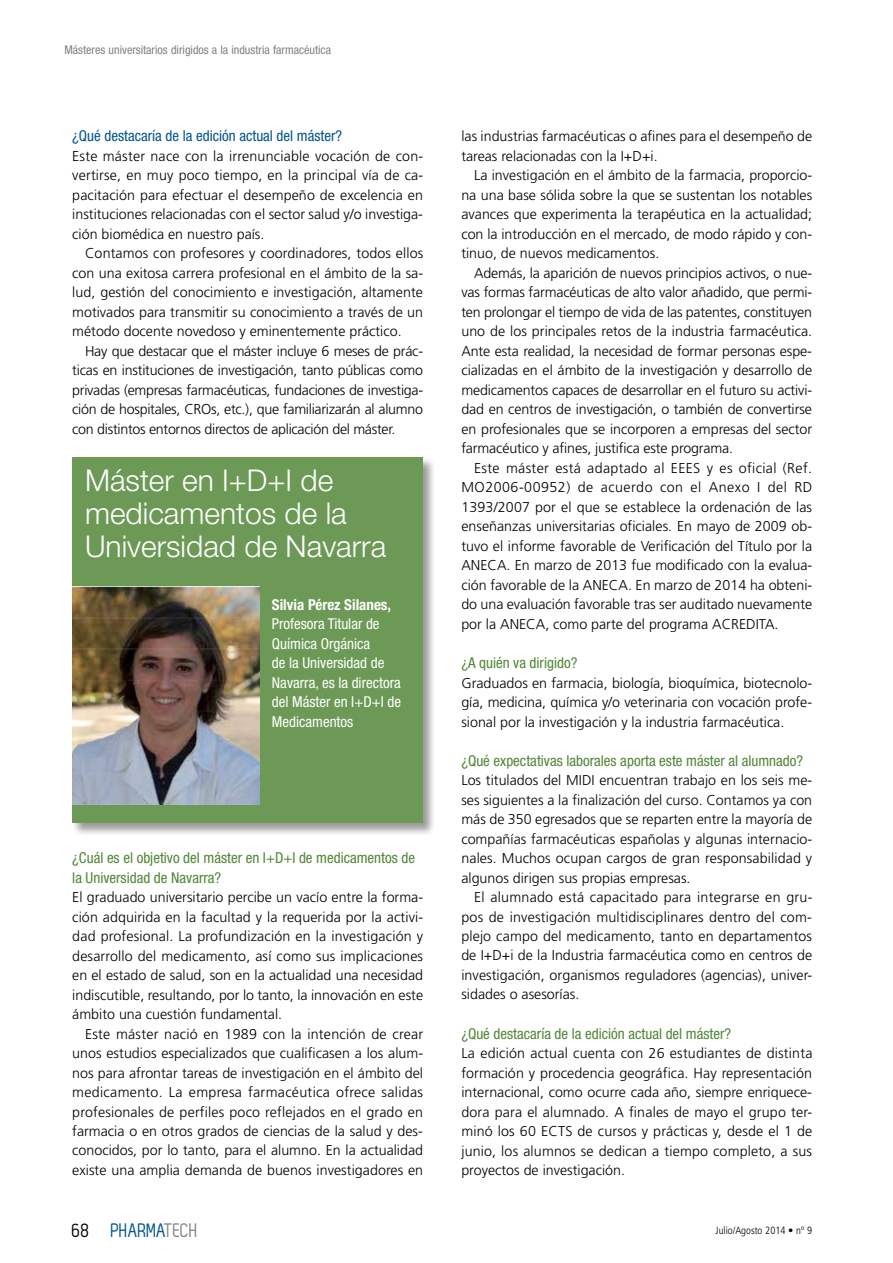
<style>
.page{position:relative;width:893px;height:1263px;background:#fff}
.page>*{position:absolute;margin:0;border:0;box-sizing:border-box;transform-origin:0 0}
.t1{font:300 30px/33px "Helvetica Neue LT Std";color:#fff}
.t2{font:19.5px "Zag";color:#00548e}
.t3{font:condensed 15px/19.5px "Helvetica Neue LT Std";color:#508636}
.t4{font:condensed 15px/19.5px "Helvetica Neue LT Std";color:#fff}
.t5{font:condensed 15px "Helvetica Neue LT Std";color:#00548e}
.t6{font:700 condensed 15px "Helvetica Neue LT Std";color:#fff}
.t7{font:300 14.25px/19.5px "Frutiger";color:#000;text-align:justify}
.t8{font:condensed 12px "Helvetica Neue LT Std";color:#808285}
.t9{font:300 condensed 10.5px "Frutiger";color:#000}
.s1{color:#000}
.s2{color:#808285}
</style>
<div class="page">
<div style="left:71px;top:456px;width:365px;height:380px;background:#000;opacity:.4"></div>
<div style="left:72px;top:457px;width:351px;height:366px;background:#6d9956"></div>
<img style="left:72px;top:587px;width:188px;height:217px">
<p class="t8" style="left:65px;top:42px;width:268px">Másteres universitarios dirigidos a la industria farmacéutica</p>
<p class="t5" style="left:72px;top:127px;width:271px">¿Qué destacaría de la edición actual del máster?</p>
<p class="t7" style="left:72px;top:146px;width:352px">Este máster nace con la irrenunciable vocación de con&shy;vertirse, en muy poco tiempo, en la principal vía de ca&shy;pacitación para efectuar el desempeño de excelencia en instituciones relacionadas con el sector salud y/o investiga&shy;ción biomédica en nuestro país.</p>
<p class="t7" style="left:72px;top:244px;width:352px;text-indent:13px">Contamos con profesores y coordinadores, todos ellos con una exitosa carrera profesional en el ámbito de la sa&shy;lud, gestión del conocimiento e investigación, altamente motivados para transmitir su conocimiento a través de un método docente novedoso y eminentemente práctico.</p>
<p class="t7" style="left:72px;top:341px;width:352px;text-indent:13px">Hay que destacar que el máster incluye 6 meses de prác&shy;ticas en instituciones de investigación, tanto públicas como privadas (empresas farmacéuticas, fundaciones de investiga&shy;ción de hospitales, CROs, etc.), que familiarizarán al alumno con distintos entornos directos de aplicación del máster.</p>
<h1 class="t1" style="left:85px;top:463px;width:303px">Máster en I+D+I de medicamentos de la<br>Universidad de Navarra</h1>
<p class="t6" style="left:272px;top:595px;width:121px">Silvia Pérez Silanes,</p>
<p class="t4" style="left:272px;top:614px;width:131px">Profesora Titular de<br>Química Orgánica<br>de la Universidad de<br>Navarra, es la directora del Máster en I+D+I de<br>Medicamentos</p>
<p class="t3" style="left:72px;top:848px;width:344px">¿Cuál es el objetivo del máster en I+D+I de medicamentos de la Universidad de Navarra?</p>
<p class="t7" style="left:72px;top:887px;width:352px">El graduado universitario percibe un vacío entre la forma&shy;ción adquirida en la facultad y la requerida por la activi&shy;dad profesional. La profundización en la investigación y desarrollo del medicamento, así como sus implicaciones en el estado de salud, son en la actualidad una necesidad indiscutible, resultando, por lo tanto, la innovación en este ámbito una cuestión fundamental.</p>
<p class="t7" style="left:72px;top:1024px;width:352px;text-indent:13px">Este máster nació en 1989 con la intención de crear unos estudios especializados que cualificasen a los alum&shy;nos para afrontar tareas de investigación en el ámbito del medicamento. La empresa farmacéutica ofrece salidas profesionales de perfiles poco reflejados en el grado en farmacia o en otros grados de ciencias de la salud y des&shy;conocidos, por lo tanto, para el alumno. En la actualidad existe una amplia demanda de buenos investigadores en</p>
<p class="t7" style="left:461px;top:127px;width:352px">las industrias farmacéuticas o afines para el desempeño de tareas relacionadas con la I+D+i.</p>
<p class="t7" style="left:461px;top:166px;width:352px;text-indent:13px">La investigación en el ámbito de la farmacia, proporcio&shy;na una base sólida sobre la que se sustentan los notables avances que experimenta la terapéutica en la actualidad; con la introducción en el mercado, de modo rápido y con&shy;tinuo, de nuevos medicamentos.</p>
<p class="t7" style="left:461px;top:263px;width:352px;text-indent:13px">Además, la aparición de nuevos principios activos, o nue&shy;vas formas farmacéuticas de alto valor añadido, que permi&shy;ten prolongar el tiempo de vida de las patentes, constituyen uno de los principales retos de la industria farmacéutica.<br>Ante esta realidad, la necesidad de formar personas espe&shy;cializadas en el ámbito de la investigación y desarrollo de medicamentos capaces de desarrollar en el futuro su activi&shy;dad en centros de investigación, o también de convertirse en profesionales que se incorporen a empresas del sector farmacéutico y afines, justifica este programa.</p>
<p class="t7" style="left:461px;top:458px;width:352px;text-indent:13px">Este máster está adaptado al EEES y es oficial (Ref.<br>MO2006-00952) de acuerdo con el Anexo I del RD 1393/2007 por el que se establece la ordenación de las enseñanzas universitarias oficiales. En mayo de 2009 ob&shy;tuvo el informe favorable de Verificación del Título por la ANECA. En marzo de 2013 fue modificado con la evalua&shy;ción favorable de la ANECA. En marzo de 2014 ha obteni&shy;do una evaluación favorable tras ser auditado nuevamente por la ANECA, como parte del programa ACREDITA.</p>
<p class="t3" style="left:461px;top:653px;width:118px">¿A quién va dirigido?</p>
<p class="t7" style="left:461px;top:673px;width:352px">Graduados en farmacia, biología, bioquímica, biotecnolo&shy;gía, medicina, química y/o veterinaria con vocación profe&shy;sional por la investigación y la industria farmacéutica.</p>
<p class="t3" style="left:461px;top:750px;width:343px">¿Qué expectativas laborales aporta este máster al alumnado?</p>
<p class="t7" style="left:461px;top:770px;width:352px">Los titulados del MIDI encuentran trabajo en los seis me&shy;ses siguientes a la finalización del curso. Contamos ya con más de 350 egresados que se reparten entre la mayoría de compañías farmacéuticas españolas y algunas internacio&shy;nales. Muchos ocupan cargos de gran responsabilidad y algunos dirigen sus propias empresas.</p>
<p class="t7" style="left:461px;top:887px;width:353px;text-indent:13px">El alumnado está capacitado para integrarse en gru&shy;pos de investigación multidisciplinares dentro del com&shy;plejo campo del medicamento, tanto en departamentos de I+D+i de la Industria farmacéutica como en centros de investigación, organismos reguladores (agencias), univer&shy;sidades o asesorías.</p>
<p class="t3" style="left:461px;top:1023px;width:271px">¿Qué destacaría de la edición actual del máster?</p>
<p class="t7" style="left:461px;top:1043px;width:353px">La edición actual cuenta con 26 estudiantes de distinta formación y procedencia geográfica. Hay representación internacional, como ocurre cada año, siempre enriquece&shy;dora para el alumnado. A finales de mayo el grupo ter&shy;minó los 60 ECTS de cursos y prácticas y, desde el 1 de junio, los alumnos se dedican a tiempo completo, a sus proyectos de investigación.</p>
<h2 class="t2" style="left:72px;top:1219px;width:127px"><span class="s1">68</span> PHARMA<span class="s2">TECH</span></h2>
<p class="t9" style="left:716px;top:1224px;width:98px">Julio/Agosto 2014 • nº 9</p>
</div>
